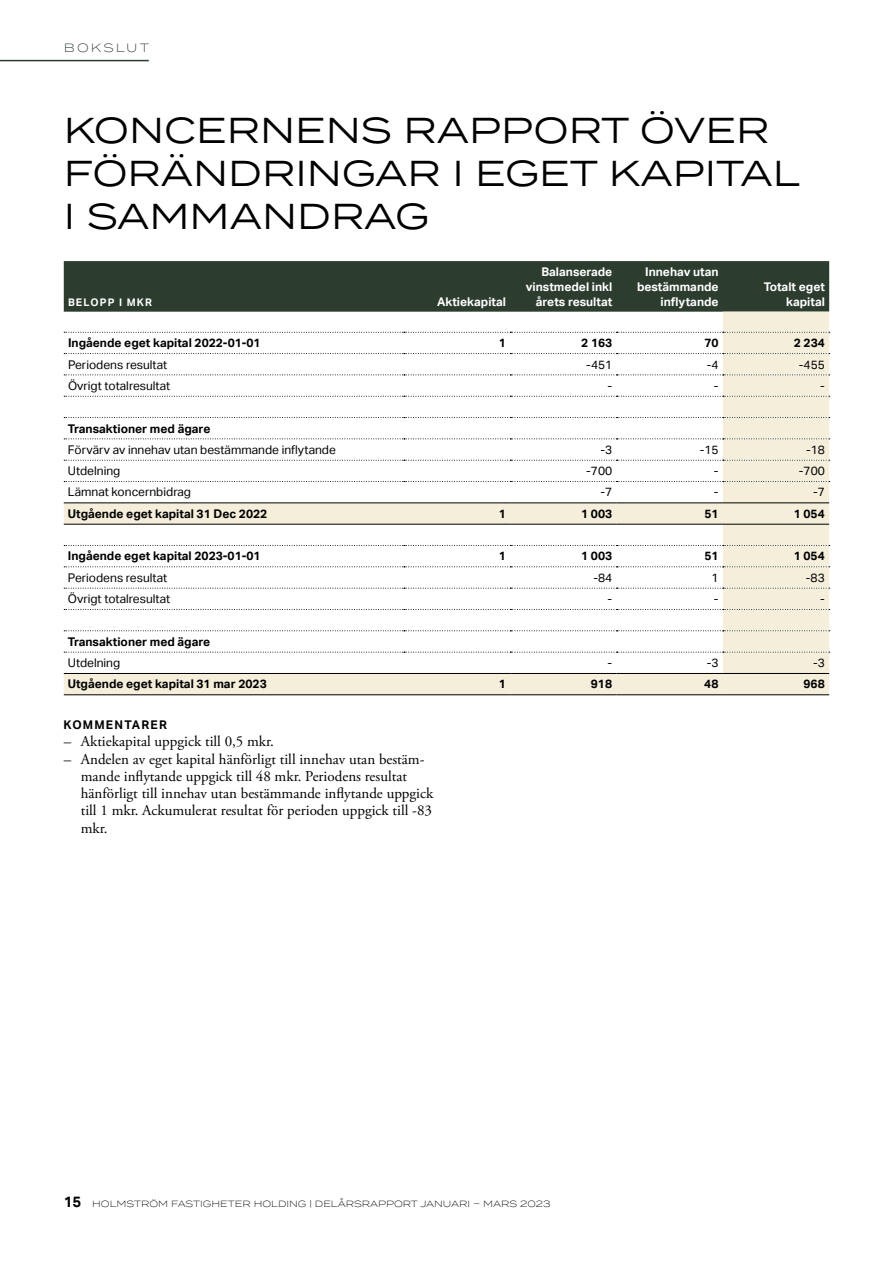
<style>
.page{position:relative;width:893px;height:1263px;background:#fff}
.page>*{position:absolute;margin:0;border:0;box-sizing:border-box;transform-origin:0 0}
.t1{font:36px/43.2px "Termina";color:#000}
.t2{font:15px/17.2px "Adobe Garamond Pro";color:#000}
.t3{font:12px "Aktiv Grotesk";color:#000}
.t4{font:700 12px "Aktiv Grotesk";color:#000}
.t5{font:700 12px/15px "Aktiv Grotesk";color:#fff;text-align:right}
.t6{font:700 12px "Aktiv Grotesk";letter-spacing:.1em;color:#000}
.t7{font:300 12px "Termina";color:#2c3c2e}
.t8{font:700 10.5px "Aktiv Grotesk";letter-spacing:.11em;color:#fff}
.t9{font:300 9px "Termina";color:#000}
.s1{font-family:"Aktiv Grotesk";font-weight:700;font-size:15px}
</style>
<div class="page">
<hr style="left:0;top:60px;width:149px;height:1px;background:#2c3c2e">
<div style="left:64px;top:261px;width:765px;height:51px;background:#2c3c2e"></div>
<svg style="left:404px;top:312px;width:425px;height:382px"></svg>
<svg style="left:64px;top:504px;width:340px;height:190px"></svg>
<svg style="left:64px;top:332px;width:766px;height:1px"></svg>
<svg style="left:64px;top:353px;width:766px;height:1px"></svg>
<svg style="left:64px;top:374px;width:766px;height:1px"></svg>
<svg style="left:64px;top:396px;width:766px;height:1px"></svg>
<svg style="left:64px;top:417px;width:766px;height:1px"></svg>
<svg style="left:64px;top:438px;width:766px;height:1px"></svg>
<svg style="left:64px;top:460px;width:766px;height:1px"></svg>
<svg style="left:64px;top:481px;width:766px;height:1px"></svg>
<svg style="left:64px;top:545px;width:766px;height:1px"></svg>
<svg style="left:64px;top:566px;width:766px;height:1px"></svg>
<svg style="left:64px;top:588px;width:766px;height:1px"></svg>
<svg style="left:64px;top:609px;width:766px;height:1px"></svg>
<svg style="left:64px;top:630px;width:766px;height:1px"></svg>
<svg style="left:64px;top:652px;width:766px;height:1px"></svg>
<hr style="left:64px;top:503px;width:340px;height:1px;background:#000">
<hr style="left:64px;top:524px;width:340px;height:1px;background:#000">
<hr style="left:64px;top:673px;width:340px;height:1px;background:#000">
<hr style="left:404px;top:503px;width:106px;height:1px;background:#000">
<hr style="left:510px;top:503px;width:107px;height:1px;background:#000">
<hr style="left:617px;top:503px;width:106px;height:1px;background:#000">
<hr style="left:723px;top:503px;width:106px;height:1px;background:#000">
<hr style="left:404px;top:524px;width:106px;height:1px;background:#000">
<hr style="left:510px;top:524px;width:107px;height:1px;background:#000">
<hr style="left:617px;top:524px;width:106px;height:1px;background:#000">
<hr style="left:723px;top:524px;width:106px;height:1px;background:#000">
<hr style="left:404px;top:673px;width:106px;height:1px;background:#000">
<hr style="left:510px;top:673px;width:107px;height:1px;background:#000">
<hr style="left:617px;top:673px;width:106px;height:1px;background:#000">
<hr style="left:723px;top:673px;width:106px;height:1px;background:#000">
<hr style="left:64px;top:694px;width:340px;height:1px;background:#000">
<hr style="left:404px;top:694px;width:106px;height:1px;background:#000">
<hr style="left:510px;top:694px;width:107px;height:1px;background:#000">
<hr style="left:617px;top:694px;width:106px;height:1px;background:#000">
<hr style="left:723px;top:694px;width:106px;height:1px;background:#000">
<p class="t7" style="left:64px;top:39px;width:27px">BOKSLUT</p>
<h1 class="t1" style="left:64px;top:107px;width:738px">KONCERNENS RAPPORT ÖVER<br>FÖRÄNDRINGAR I EGET KAPITAL<br>I SAMMANDRAG</h1>
<p class="t8" style="left:68px;top:296px;width:86px">BELOPP I MKR</p>
<p class="t5" style="left:437px;top:294px;width:71px">Aktiekapital</p>
<p class="t5" style="left:526px;top:264px;width:88px">Balanserade vinstmedel inkl årets resultat</p>
<p class="t5" style="left:637px;top:264px;width:83px">Innehav utan bestämmande inflytande</p>
<p class="t5" style="left:764px;top:279px;width:63px">Totalt eget kapital</p>
<p class="t4" style="left:68px;top:336px;width:194px">Ingående eget kapital 2022-01-01</p>
<p class="t4" style="left:499px;top:336px;width:9px">1</p>
<p class="t4" style="left:581px;top:336px;width:33px">2 163</p>
<p class="t4" style="left:704px;top:336px;width:16px">70</p>
<p class="t4" style="left:794px;top:336px;width:33px">2 234</p>
<p class="t3" style="left:68px;top:357px;width:101px">Periodens resultat</p>
<p class="t3" style="left:586px;top:357px;width:27px">-451</p>
<p class="t3" style="left:707px;top:357px;width:13px">-4</p>
<p class="t3" style="left:799px;top:357px;width:27px">-455</p>
<p class="t3" style="left:68px;top:379px;width:104px">Övrigt totalresultat</p>
<p class="t3" style="left:608px;top:379px;width:6px">-</p>
<p class="t3" style="left:714px;top:379px;width:6px">-</p>
<p class="t3" style="left:820px;top:379px;width:6px">-</p>
<p class="t4" style="left:68px;top:421px;width:144px">Transaktioner med ägare</p>
<p class="t3" style="left:68px;top:443px;width:269px">Förvärv av innehav utan bestämmande inflytande</p>
<p class="t3" style="left:600px;top:443px;width:13px">-3</p>
<p class="t3" style="left:700px;top:443px;width:20px">-15</p>
<p class="t3" style="left:806px;top:443px;width:20px">-18</p>
<p class="t3" style="left:68px;top:464px;width:54px">Utdelning</p>
<p class="t3" style="left:586px;top:464px;width:27px">-700</p>
<p class="t3" style="left:714px;top:464px;width:6px">-</p>
<p class="t3" style="left:799px;top:464px;width:27px">-700</p>
<p class="t3" style="left:68px;top:485px;width:125px">Lämnat koncernbidrag</p>
<p class="t3" style="left:600px;top:485px;width:13px">-7</p>
<p class="t3" style="left:714px;top:485px;width:6px">-</p>
<p class="t3" style="left:813px;top:485px;width:13px">-7</p>
<p class="t4" style="left:68px;top:507px;width:201px">Utgående eget kapital 31 Dec 2022</p>
<p class="t4" style="left:499px;top:507px;width:9px">1</p>
<p class="t4" style="left:581px;top:507px;width:33px">1 003</p>
<p class="t4" style="left:704px;top:507px;width:16px">51</p>
<p class="t4" style="left:794px;top:507px;width:33px">1 054</p>
<p class="t4" style="left:68px;top:549px;width:194px">Ingående eget kapital 2023-01-01</p>
<p class="t4" style="left:499px;top:549px;width:9px">1</p>
<p class="t4" style="left:581px;top:549px;width:33px">1 003</p>
<p class="t4" style="left:704px;top:549px;width:16px">51</p>
<p class="t4" style="left:794px;top:549px;width:33px">1 054</p>
<p class="t3" style="left:68px;top:571px;width:101px">Periodens resultat</p>
<p class="t3" style="left:593px;top:571px;width:20px">-84</p>
<p class="t3" style="left:711px;top:571px;width:9px">1</p>
<p class="t3" style="left:806px;top:571px;width:20px">-83</p>
<p class="t3" style="left:68px;top:592px;width:104px">Övrigt totalresultat</p>
<p class="t3" style="left:607px;top:592px;width:6px">-</p>
<p class="t3" style="left:714px;top:592px;width:6px">-</p>
<p class="t3" style="left:820px;top:592px;width:6px">-</p>
<p class="t4" style="left:68px;top:635px;width:144px">Transaktioner med ägare</p>
<p class="t3" style="left:68px;top:656px;width:54px">Utdelning</p>
<p class="t3" style="left:607px;top:656px;width:6px">-</p>
<p class="t3" style="left:707px;top:656px;width:13px">-3</p>
<p class="t3" style="left:813px;top:656px;width:13px">-3</p>
<p class="t4" style="left:68px;top:677px;width:200px">Utgående eget kapital 31 mar 2023</p>
<p class="t4" style="left:499px;top:677px;width:9px">1</p>
<p class="t4" style="left:591px;top:677px;width:23px">918</p>
<p class="t4" style="left:704px;top:677px;width:16px">48</p>
<p class="t4" style="left:803px;top:677px;width:23px">968</p>
<p class="t6" style="left:64px;top:718px;width:105px">KOMMENTARER</p>
<p class="t2" style="left:64px;top:733px;width:212px">– Aktiekapital uppgick till 0,5 mkr.</p>
<p class="t2" style="left:81px;top:751px;width:354px;text-indent:-17px">– Andelen av eget kapital hänförligt till innehav utan bestäm&shy;mande inflytande uppgick till 48 mkr. Periodens resultat hänförligt till innehav utan bestämmande inflytande uppgick till 1 mkr. Ackumulerat resultat för perioden uppgick till -83 mkr.</p>
<p class="t9" style="left:64px;top:1197px;width:488px"><span class="s1">15</span> HOLMSTRÖM FASTIGHETER HOLDING | DELÅRSRAPPORT JANUARI – MARS 2023</p>
</div>
